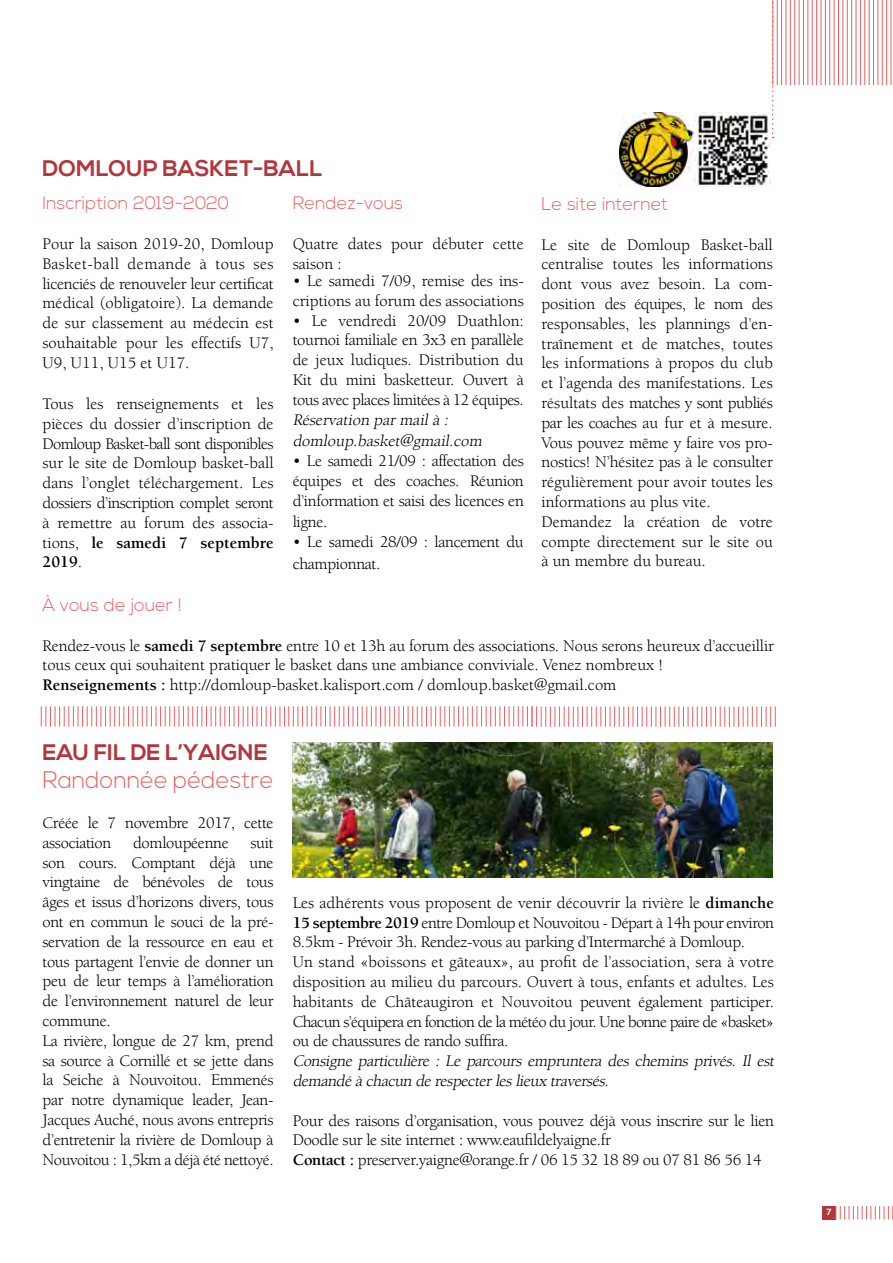
<style>
.page{position:relative;width:893px;height:1263px;background:#fff}
.page>*{position:absolute;margin:0;border:0;box-sizing:border-box;transform-origin:0 0}
.t1{font:300 24px "Nexa";color:#ec6161}
.t2{font:700 22.5px "Nexa";color:#b3363d}
.t3{font:300 18px "Nexa";color:#ec6161}
.t4{font:16.5px/19.8px "Berkeley LT";letter-spacing:-.02em;color:#000}
.t5{font:16.5px/19.8px "Berkeley LT";color:#000}
.t6{font:italic 16.5px/21.6px "Berkeley LT";color:#000}
.t7{font:700 9px "Nexa";color:#fff}
.s1{font-weight:700}
</style>
<div class="page">
<hr style="left:777px;top:0;width:1px;height:85px;background:#ec6161">
<hr style="left:781px;top:0;width:1px;height:85px;background:#ec6161">
<hr style="left:786px;top:0;width:1px;height:85px;background:#ec6161">
<hr style="left:790px;top:0;width:1px;height:85px;background:#ec6161">
<hr style="left:794px;top:0;width:1px;height:85px;background:#ec6161">
<hr style="left:799px;top:0;width:1px;height:85px;background:#ec6161">
<hr style="left:803px;top:0;width:1px;height:85px;background:#ec6161">
<hr style="left:808px;top:0;width:1px;height:85px;background:#ec6161">
<hr style="left:812px;top:0;width:1px;height:85px;background:#ec6161">
<hr style="left:816px;top:0;width:1px;height:85px;background:#ec6161">
<hr style="left:821px;top:0;width:1px;height:85px;background:#ec6161">
<hr style="left:825px;top:0;width:1px;height:85px;background:#ec6161">
<hr style="left:829px;top:0;width:1px;height:85px;background:#ec6161">
<hr style="left:834px;top:0;width:1px;height:85px;background:#ec6161">
<hr style="left:838px;top:0;width:1px;height:85px;background:#ec6161">
<hr style="left:843px;top:0;width:1px;height:85px;background:#ec6161">
<hr style="left:847px;top:0;width:1px;height:85px;background:#ec6161">
<hr style="left:851px;top:0;width:1px;height:85px;background:#ec6161">
<hr style="left:856px;top:0;width:1px;height:85px;background:#ec6161">
<hr style="left:860px;top:0;width:1px;height:85px;background:#ec6161">
<hr style="left:864px;top:0;width:1px;height:85px;background:#ec6161">
<hr style="left:869px;top:0;width:1px;height:85px;background:#ec6161">
<hr style="left:873px;top:0;width:1px;height:85px;background:#ec6161">
<hr style="left:878px;top:0;width:1px;height:85px;background:#ec6161">
<hr style="left:882px;top:0;width:1px;height:85px;background:#ec6161">
<hr style="left:886px;top:0;width:1px;height:85px;background:#ec6161">
<hr style="left:891px;top:0;width:1px;height:85px;background:#ec6161">
<hr style="left:892px;top:0;width:1px;height:85px;background:#ec6161">
<div style="left:822px;top:1206px;width:14px;height:13px;background:#b3363d"></div>
<svg style="left:772px;top:0;width:2px;height:138px"></svg>
<svg style="left:836px;top:1206px;width:57px;height:13px"></svg>
<img style="left:619px;top:112px;width:152px;height:74px">
<svg style="left:41px;top:706px;width:735px;height:21px"></svg>
<img style="left:293px;top:743px;width:480px;height:134px">
<h2 class="t2" style="left:43px;top:156px;width:267px">DOMLOUP BASKET-BALL</h2>
<p class="t3" style="left:293px;top:193px;width:112px">Rendez-vous</p>
<p class="t5" style="left:293px;top:235px;width:233px">Quatre dates pour débuter cette saison :</p>
<p class="t5" style="left:293px;top:271px;width:233px">• Le samedi 7/09, remise des ins&shy;criptions au forum des associations</p>
<p class="t4" style="left:293px;top:311px;width:233px;text-align:justify">• Le vendredi 20/09 Duathlon: tournoi familiale en 3x3 en parallèle de jeux ludiques. Distribution du Kit du mini basketteur. Ouvert à tous avec places limitées à 12 équipes.</p>
<p class="t6" style="left:293px;top:409px;width:194px">Réservation par mail à : domloup.basket@gmail.com</p>
<p class="t4" style="left:293px;top:451px;width:233px;text-align:justify">• Le samedi 21/09 : affectation des équipes et des coaches. Réunion d’information et saisi des licences en</p>
<p class="t4" style="left:293px;top:512px;width:36px">ligne.</p>
<p class="t4" style="left:293px;top:531px;width:233px;line-height:21.6px">• Le samedi 28/09 : lancement du championnat.</p>
<p class="t3" style="left:43px;top:193px;width:188px">Inscription 2019-2020</p>
<p class="t4" style="left:43px;top:234px;width:233px;text-align:justify">Pour la saison 2019-20, Domloup Basket-ball demande à tous ses licenciés de renouveler leur certificat médical (obligatoire). La demande de sur classement au médecin est souhaitable pour les effectifs U7, U9, U11, U15 et U17.</p>
<p class="t4" style="left:43px;top:394px;width:233px;text-align:justify">Tous les renseignements et les pièces du dossier d’inscription de Domloup Basket-ball sont disponibles sur le site de Domloup basket-ball dans l’onglet téléchargement. Les dossiers d’inscription complet seront à remettre au forum des associa&shy;tions, <span class="s1">le samedi 7 septembre 2019</span>.</p>
<p class="t3" style="left:541px;top:193px;width:128px">Le site internet</p>
<p class="t5" style="left:541px;top:235px;width:233px">Le site de Domloup Basket-ball centralise toutes les informations dont vous avez besoin. La com&shy;position des équipes, le nom des responsables, les plannings d’en&shy;traînement et de matches, toutes les informations à propos du club et l’agenda des manifestations. Les résultats des matches y sont publiés par les coaches au fur et à mesure.<br>Vous pouvez même y faire vos pro&shy;nostics! N’hésitez pas à le consulter régulièrement pour avoir toutes les informations au plus vite.<br>Demandez la création de votre compte directement sur le site ou à un membre du bureau.</p>
<p class="t3" style="left:43px;top:594px;width:140px">À vous de jouer !</p>
<p class="t5" style="left:43px;top:636px;width:733px">Rendez-vous le <span class="s1">samedi 7 septembre</span> entre 10 et 13h au forum des associations. Nous serons heureux d’accueillir tous ceux qui souhaitent pratiquer le basket dans une ambiance conviviale. Venez nombreux !<br><span class="s1">Renseignements :</span> http://domloup-basket.kalisport.com / domloup.basket@gmail.com</p>
<h2 class="t2" style="left:43px;top:739px;width:16px">EAU</h2>
<h2 class="t2" style="left:94px;top:739px;width:173px">FIL DE L’YAIGNE</h2>
<h1 class="t1" style="left:43px;top:766px;width:233px">Randonnée pédestre</h1>
<p class="t4" style="left:43px;top:813px;width:233px">Créée le 7 novembre 2017, cette association</p>
<p class="t4" style="left:133px;top:833px;width:97px">domloupéenne</p>
<p class="t4" style="left:43px;top:833px;width:233px;text-indent:208px">suit son cours. Comptant déjà une vingtaine de bénévoles de tous âges et issus d’horizons divers, tous ont en commun le souci de la pré&shy;servation de la ressource en eau et tous partagent l’envie de donner un peu de leur temps à l’amélioration de l’environnement naturel de leur commune.<br>La rivière, longue de 27 km, prend sa source à Cornillé et se jette dans la Seiche à Nouvoitou. Emmenés par notre dynamique leader, Jean-<br>Jacques Auché, nous avons entrepris d’entretenir la rivière de Domloup à<br>Nouvoitou : 1,5km a déjà été nettoyé.</p>
<p class="t4" style="left:293px;top:893px;width:483px">Les adhérents vous proposent de venir découvrir la rivière le <span class="s1">dimanche 15 septembre 2019</span> entre Domloup et Nouvoitou - Départ à 14h pour environ 8.5km - Prévoir 3h. Rendez-vous au parking d’Intermarché à Domloup.<br>Un stand «boissons et gâteaux», au profit de l’association, sera à votre disposition au milieu du parcours. Ouvert à tous, enfants et adultes. Les habitants de Châteaugiron et Nouvoitou peuvent également participer.<br>Chacun s’équipera en fonction de la météo du jour. Une bonne paire de «basket» ou de chaussures de rando suffira.</p>
<p class="t6" style="left:293px;top:1051px;width:486px;line-height:19.8px">Consigne particulière : Le parcours empruntera des chemins privés. Il est demandé à chacun de respecterleslieux traversés.</p>
<p class="t4" style="left:293px;top:1111px;width:483px">Pour des raisons d’organisation, vous pouvez déjà vous inscrire sur le lien<br>Doodle sur le site internet : www.eaufildelyaigne.fr<br><span class="s1">Contact :</span> preserver.yaigne@orange.fr / 06 15 32 18 89 ou 07 81 86 56 14</p>
<p class="t7" style="left:826px;top:1207px;width:7px">7</p>
</div>
